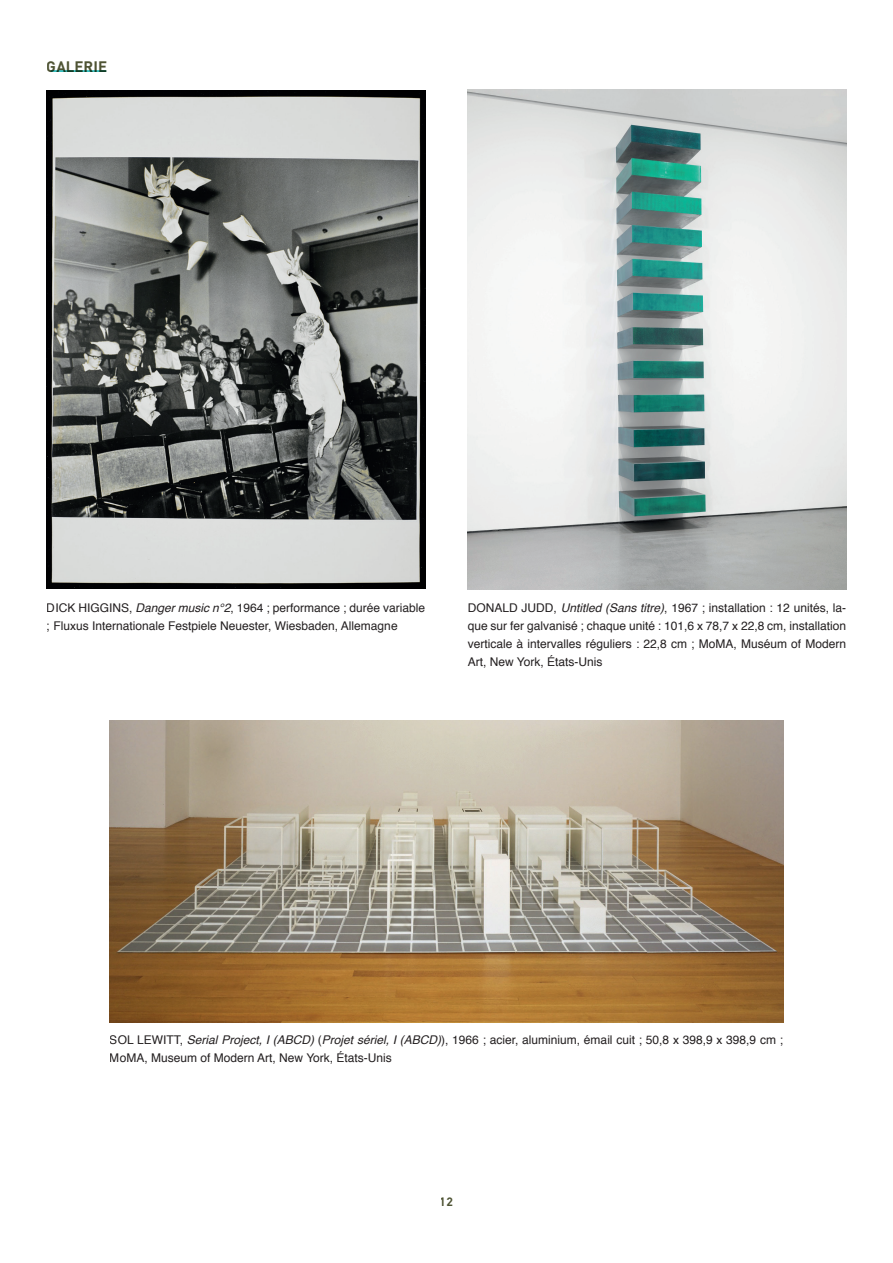
<style>
.page{position:relative;width:893px;height:1263px;background:#fff}
.page>*{position:absolute;margin:0;border:0;box-sizing:border-box;transform-origin:0 0}
.t1{font:700 15px "DIN";color:#4e5333}
.t2{font:12px/18px "Helvetica";color:#231f20}
.t3{font:700 12px "DIN";color:#4e5333}
.s1{font-style:italic}
</style>
<div class="page">
<img style="left:47px;top:90px;width:378px;height:499px">
<img style="left:468px;top:89px;width:378px;height:500px">
<img style="left:110px;top:720px;width:673px;height:302px">
<hr style="left:51px;top:70px;width:55px;height:2px;background:#31bebf">
<p class="t1" style="left:47px;top:57px;width:62px">GALERIE</p>
<p class="t2" style="left:47px;top:599px;width:380px">DICK HIGGINS, <span class="s1">Danger music n°2</span>, 1964 ; performance ; durée variable ; Fluxus Internationale Festpiele Neuester, Wiesbaden, Allemagne</p>
<p class="t2" style="left:468px;top:599px;width:380px;text-align:justify">DONALD JUDD, <span class="s1">Untitled (Sans titre)</span>, 1967 ; installation : 12 unités, la&shy;que sur fer galvanisé ; chaque unité : 101,6 x 78,7 x 22,8 cm, installation verticale à intervalles réguliers : 22,8 cm ; MoMA, Muséum of Modern Art, New York, États-Unis</p>
<p class="t2" style="left:110px;top:1031px;width:675px">SOL LEWITT, <span class="s1">Serial Project, I (ABCD)</span> (<span class="s1">Projet sériel, I (ABCD)</span>), 1966 ; acier, aluminium, émail cuit ; 50,8 x 398,9 x 398,9 cm ;<br>MoMA, Museum of Modern Art, New York, États-Unis</p>
<p class="t3" style="left:440px;top:1194px;width:15px">12</p>
</div>
